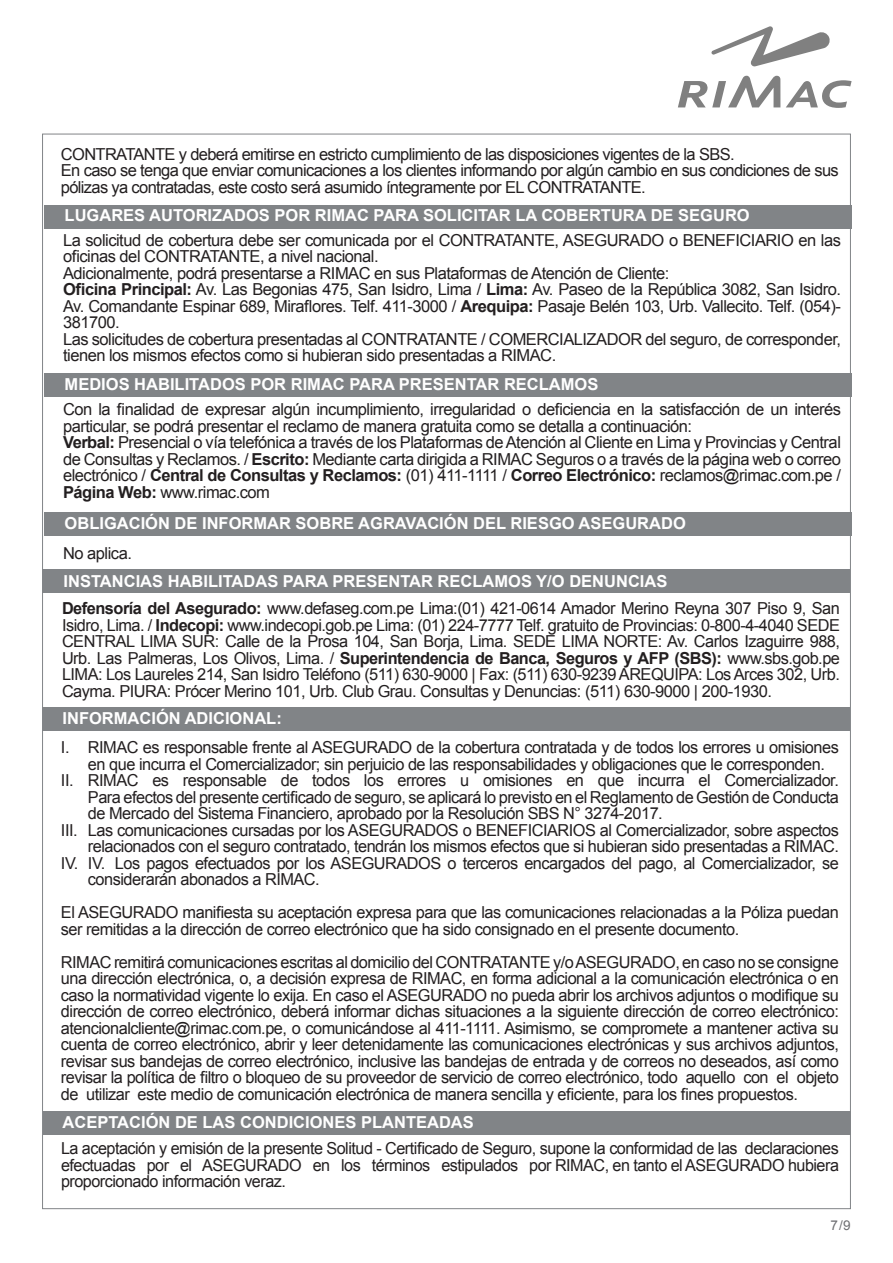
<style>
.page{position:relative;width:893px;height:1263px;background:#fff}
.page>*{position:absolute;margin:0;border:0;box-sizing:border-box;transform-origin:0 0}
.t1{font:16.5px/16.5px "Arial";letter-spacing:-.03em;color:#231f20}
.t2{font:700 16.5px "Arial";color:#fff}
.t3{font:13.5px "Arial";color:#6c6d70}
.s1{font-weight:700}
</style>
<div class="page">
<svg style="left:711px;top:26px;width:119px;height:41px"></svg>
<svg style="left:678px;top:76px;width:174px;height:32px"></svg>
<div style="left:44px;top:373px;width:807px;height:23px;background:#818487"></div>
<div style="left:44px;top:205px;width:807px;height:24px;background:#818487"></div>
<div style="left:44px;top:512px;width:807px;height:24px;background:#818487"></div>
<div style="left:43px;top:570px;width:807px;height:23px;background:#818487"></div>
<div style="left:43px;top:1111px;width:807px;height:23px;background:#818487"></div>
<div style="left:43px;top:707px;width:807px;height:23px;background:#818487"></div>
<p class="t1" style="left:61px;top:146px;width:675px">CONTRATANTE y deberá emitirse en estricto cumplimiento de las disposiciones vigentes de la SBS.</p>
<p class="t1" style="left:61px;top:162px;width:779px">En caso se tenga que enviar comunicaciones a los clientes informando por algún cambio en sus condiciones de sus pólizas ya contratadas, este costo será asumido íntegramente por EL CONTRATANTE.</p>
<p class="t2" style="left:65px;top:204px;width:687px">LUGARES AUTORIZADOS POR RIMAC PARA SOLICITAR LA COBERTURA DE SEGURO</p>
<p class="t1" style="left:63px;top:232px;width:779px">La solicitud de cobertura debe ser comunicada por el CONTRATANTE, ASEGURADO o BENEFICIARIO en las oficinas del CONTRATANTE, a nivel nacional.</p>
<p class="t1" style="left:63px;top:265px;width:608px">Adicionalmente, podrá presentarse a RIMAC en sus Plataformas de Atención de Cliente:</p>
<p class="t1" style="left:63px;top:282px;width:779px;text-align:justify"><span class="s1">Oficina Principal:</span> Av. Las Begonias 475, San Isidro, Lima / <span class="s1">Lima:</span> Av. Paseo de la República 3082, San Isidro.<br>Av. Comandante Espinar 689, Miraflores. Telf. 411-3000 / <span class="s1">Arequipa:</span> Pasaje Belén 103, Urb. Vallecito. Telf. (054)- 381700.</p>
<p class="t1" style="left:63px;top:331px;width:779px">Las solicitudes de cobertura presentadas al CONTRATANTE / COMERCIALIZADOR del seguro, de corresponder, tienen los mismos efectos como si hubieran sido presentadas a RIMAC.</p>
<p class="t1" style="left:63px;top:401px;width:779px">Con la finalidad de expresar algún incumplimiento, irregularidad o deficiencia en la satisfacción de un interés particular, se podrá presentar el reclamo de manera gratuita como se detalla a continuación:</p>
<p class="t1" style="left:63px;top:434px;width:779px;text-align:justify"><span class="s1">Verbal:</span> Presencial o vía telefónica a través de los Plataformas de Atención al Cliente en Lima y Provincias y Central de Consultas y Reclamos. / <span class="s1">Escrito:</span> Mediante carta dirigida a RIMAC Seguros o a través de la página web o correo electrónico / <span class="s1">Central de Consultas y Reclamos:</span> (01) 411-1111 / <span class="s1">Correo Electrónico:</span> reclamos@rimac.com.pe / <span class="s1">Página Web:</span> www.rimac.com</p>
<p class="t2" style="left:65px;top:513px;width:623px">OBLIGACIÓN DE INFORMAR SOBRE AGRAVACIÓN DEL RIESGO ASEGURADO</p>
<p class="t1" style="left:63px;top:545px;width:70px">No aplica.</p>
<p class="t2" style="left:64px;top:570px;width:605px">INSTANCIAS HABILITADAS PARA PRESENTAR RECLAMOS Y/O DENUNCIAS</p>
<p class="t1" style="left:62px;top:600px;width:779px;text-align:justify"><span class="s1">Defensoría del Asegurado:</span> www.defaseg.com.pe Lima:(01) 421-0614 Amador Merino Reyna 307 Piso 9, San Isidro, Lima. / <span class="s1">Indecopi:</span> www.indecopi.gob.pe Lima: (01) 224-7777 Telf. gratuito de Provincias: 0-800-4-4040 SEDE CENTRAL LIMA SUR: Calle de la Prosa 104, San Borja, Lima. SEDE LIMA NORTE: Av. Carlos Izaguirre 988, Urb. Las Palmeras, Los Olivos, Lima. / <span class="s1">Superintendencia de Banca, Seguros y AFP (SBS):</span> www.sbs.gob.pe LIMA: Los Laureles 214, San Isidro Teléfono (511) 630-9000 | Fax: (511) 630-9239 AREQUIPA: Los Arces 302, Urb.<br>Cayma. PIURA: Prócer Merino 101, Urb. Club Grau. Consultas y Denuncias: (511) 630-9000 | 200-1930.</p>
<p class="t2" style="left:65px;top:373px;width:535px">MEDIOS HABILITADOS POR RIMAC PARA PRESENTAR RECLAMOS</p>
<p class="t2" style="left:63px;top:707px;width:221px">INFORMACIÓN ADICIONAL:</p>
<p class="t1" style="left:88px;top:739px;width:752px;text-indent:-27px">I. RIMAC es responsable frente al ASEGURADO de la cobertura contratada y de todos los errores u omisiones en que incurra el Comercializador; sin perjuicio de las responsabilidades y obligaciones que le corresponden.</p>
<p class="t1" style="left:88px;top:772px;width:752px;text-align:justify;text-indent:-27px">II. RIMAC es responsable de todos los errores u omisiones en que incurra el Comercializador.<br>Para efectos del presente certificado de seguro, se aplicará lo previsto en el Reglamento de Gestión de Conducta de Mercado del Sistema Financiero, aprobado por la Resolución SBS N° 3274-2017.</p>
<p class="t1" style="left:61px;top:822px;width:779px;text-align:right">III. Las comunicaciones cursadas por los ASEGURADOS o BENEFICIARIOS al Comercializador, sobre aspectos relacionados con el seguro contratado, tendrán los mismos efectos que si hubieran sido presentadas a RIMAC.</p>
<p class="t1" style="left:88px;top:855px;width:752px;text-indent:-27px">IV. IV. Los pagos efectuados por los ASEGURADOS o terceros encargados del pago, al Comercializador, se considerarán abonados a RIMAC.</p>
<p class="t1" style="left:61px;top:904px;width:779px">El ASEGURADO manifiesta su aceptación expresa para que las comunicaciones relacionadas a la Póliza puedan ser remitidas a la dirección de correo electrónico que ha sido consignado en el presente documento.</p>
<p class="t1" style="left:61px;top:954px;width:779px;text-align:justify">RIMAC remitirá comunicaciones escritas al domicilio del CONTRATANTE y/o ASEGURADO, en caso no se consigne una dirección electrónica, o, a decisión expresa de RIMAC, en forma adicional a la comunicación electrónica o en caso la normatividad vigente lo exija. En caso el ASEGURADO no pueda abrir los archivos adjuntos o modifique su dirección de correo electrónico, deberá informar dichas situaciones a la siguiente dirección de correo electrónico: atencionalcliente@rimac.com.pe, o comunicándose al 411-1111. Asimismo, se compromete a mantener activa su cuenta de correo electrónico, abrir y leer detenidamente las comunicaciones electrónicas y sus archivos adjuntos, revisar sus bandejas de correo electrónico, inclusive las bandejas de entrada y de correos no deseados, así como revisar la política de filtro o bloqueo de su proveedor de servicio de correo electrónico, todo aquello con el objeto de utilizar este medio de comunicación electrónica de manera sencilla y eficiente, para los fines propuestos.</p>
<p class="t2" style="left:63px;top:1111px;width:413px">ACEPTACIÓN DE LAS CONDICIONES PLANTEADAS</p>
<p class="t1" style="left:61px;top:1140px;width:779px;text-align:justify">La aceptación y emisión de la presente Solitud - Certificado de Seguro, supone la conformidad de las declaraciones efectuadas por el ASEGURADO en los términos estipulados por RIMAC, en tanto el ASEGURADO hubiera proporcionado información veraz.</p>
<p class="t3" style="left:830px;top:1217px;width:22px">7/9</p>
</div>
